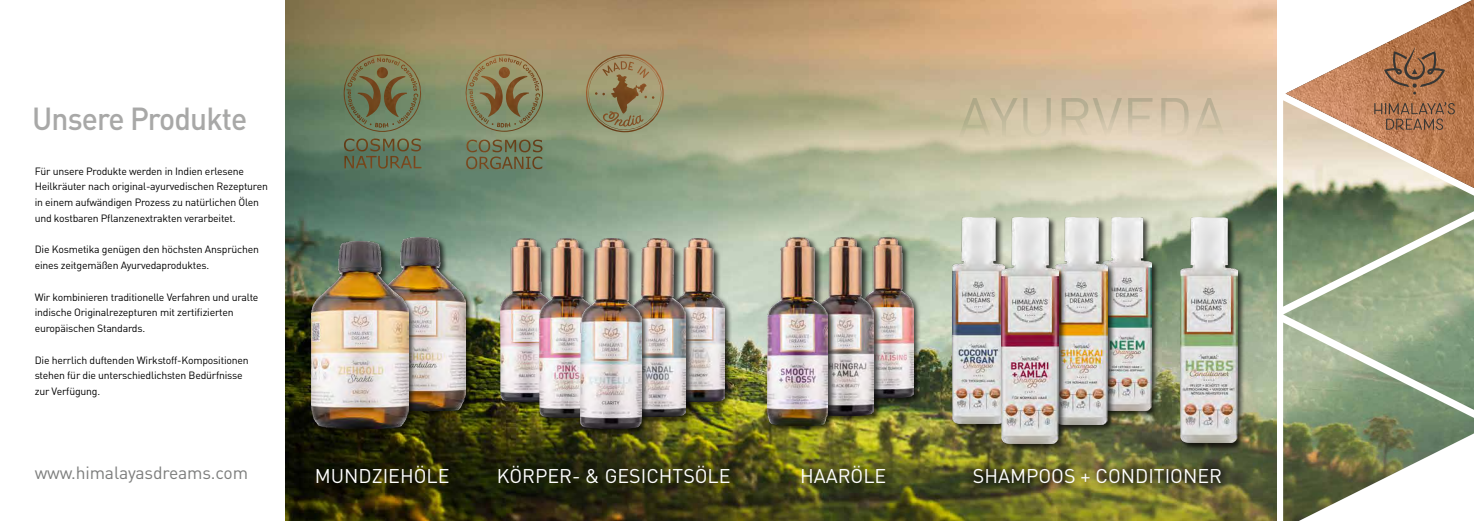
<style>
.page{position:relative;width:1474px;height:521px;background:#fff}
.page>*{position:absolute;margin:0;border:0;box-sizing:border-box;transform-origin:0 0}
.t1{font:500 31.5px "DIN";letter-spacing:-.03em;color:#a8a8a7;scale:.95 1}
.t2{font:19.6px "DIN";color:#fff}
.t3{font:17.5px "DIN";letter-spacing:-.01em;color:#7c7d7c}
.t4{font:10.5px/15.8px "DIN";letter-spacing:-.02em;color:#000}
</style>
<div class="page">
<img style="left:285px;top:0;width:990px;height:521px">
<div style="left:375px;top:236px;width:99px;height:183px;background:#000;opacity:.7"></div>
<img style="left:376px;top:237px;width:89px;height:173px">
<div style="left:310px;top:240px;width:106px;height:196px;background:#000;opacity:.7"></div>
<img style="left:311px;top:241px;width:97px;height:187px">
<div style="left:861px;top:237px;width:61px;height:168px;background:#000;opacity:.7"></div>
<img style="left:882px;top:238px;width:31px;height:159px">
<div style="left:816px;top:237px;width:66px;height:186px;background:#000;opacity:.7"></div>
<img style="left:836px;top:238px;width:37px;height:177px">
<div style="left:766px;top:237px;width:70px;height:197px;background:#000;opacity:.7"></div>
<img style="left:767px;top:238px;width:60px;height:187px">
<div style="left:318px;top:467px;width:140px;height:26px;background:#000;opacity:.75"></div>
<div style="left:500px;top:467px;width:239px;height:26px;background:#000;opacity:.75"></div>
<div style="left:803px;top:467px;width:92px;height:26px;background:#000;opacity:.75"></div>
<div style="left:962px;top:457px;width:139px;height:38px;background:#000;opacity:.75"></div>
<div style="left:1085px;top:457px;width:147px;height:38px;background:#000;opacity:.75"></div>
<div style="left:499px;top:238px;width:61px;height:172px;background:#000;opacity:.7"></div>
<img style="left:500px;top:239px;width:38px;height:163px">
<div style="left:671px;top:238px;width:61px;height:171px;background:#000;opacity:.7"></div>
<img style="left:694px;top:239px;width:30px;height:162px">
<div style="left:628px;top:238px;width:66px;height:187px;background:#000;opacity:.7"></div>
<img style="left:649px;top:239px;width:37px;height:178px">
<div style="left:538px;top:238px;width:66px;height:187px;background:#000;opacity:.7"></div>
<img style="left:539px;top:239px;width:40px;height:178px">
<div style="left:579px;top:238px;width:70px;height:198px;background:#000;opacity:.7"></div>
<img style="left:580px;top:239px;width:61px;height:189px">
<div style="left:1178px;top:216px;width:67px;height:235px;background:#000;opacity:.7"></div>
<img style="left:1180px;top:218px;width:57px;height:225px">
<div style="left:1101px;top:216px;width:58px;height:202px;background:#000;opacity:.7"></div>
<img style="left:1116px;top:218px;width:35px;height:192px">
<div style="left:1054px;top:216px;width:62px;height:216px;background:#000;opacity:.7"></div>
<img style="left:1066px;top:218px;width:41px;height:206px">
<div style="left:951px;top:216px;width:62px;height:216px;background:#000;opacity:.7"></div>
<img style="left:952px;top:218px;width:48px;height:206px">
<div style="left:1000px;top:216px;width:66px;height:235px;background:#000;opacity:.7"></div>
<img style="left:1001px;top:218px;width:57px;height:225px">
<img style="left:584px;top:54px;width:81px;height:80px">
<img style="left:343px;top:54px;width:79px;height:78px">
<img style="left:478px;top:140px;width:64px;height:12px">
<img style="left:464px;top:54px;width:80px;height:78px">
<img style="left:1283px;top:100px;width:190px;height:421px">
<img style="left:1285px;top:0;width:188px;height:188px">
<svg style="left:1384px;top:47px;width:60px;height:47px;background:#a06c48"></svg>
<svg style="left:1374px;top:102px;width:80px;height:28px;background:#a4704f"></svg>
<svg style="left:958px;top:98px;width:267px;height:40px;background:#d1c3a8"></svg>
<h1 class="t1" style="left:32px;top:99px;width:228px">Unsere Produkte</h1>
<p class="t4" style="left:35px;top:163px;width:235px">Für unsere Produkte werden in Indien erlesene Heilkräuter nach original-ayurvedischen Rezepturen in einem aufwändigen Prozess zu natürlichen Ölen und kostbaren Pflanzenextrakten verarbeitet.</p>
<p class="t4" style="left:35px;top:242px;width:226px">Die Kosmetika genügen den höchsten Ansprüchen eines zeitgemäßen Ayurvedaproduktes.</p>
<p class="t4" style="left:35px;top:289px;width:225px">Wir kombinieren traditionelle Verfahren und uralte indische Originalrezepturen mit zertifizierten europäischen Standards.</p>
<p class="t4" style="left:35px;top:352px;width:215px">Die herrlich duftenden Wirkstoff-Kompositionen stehen für die unterschiedlichsten Bedürfnisse zur Verfügung.</p>
<h3 class="t3" style="left:35px;top:462px;width:215px">www.himalayasdreams.com</h3>
<h2 class="t2" style="left:315px;top:465px;width:136px">MUNDZIEHÖLE</h2>
<h2 class="t2" style="left:497px;top:465px;width:235px">KÖRPER- &amp; GESICHTSÖLE</h2>
<h2 class="t2" style="left:800px;top:465px;width:88px">HAARÖLE</h2>
<h2 class="t2" style="left:972px;top:465px;width:251px">SHAMPOOS + CONDITIONER</h2>
</div>
